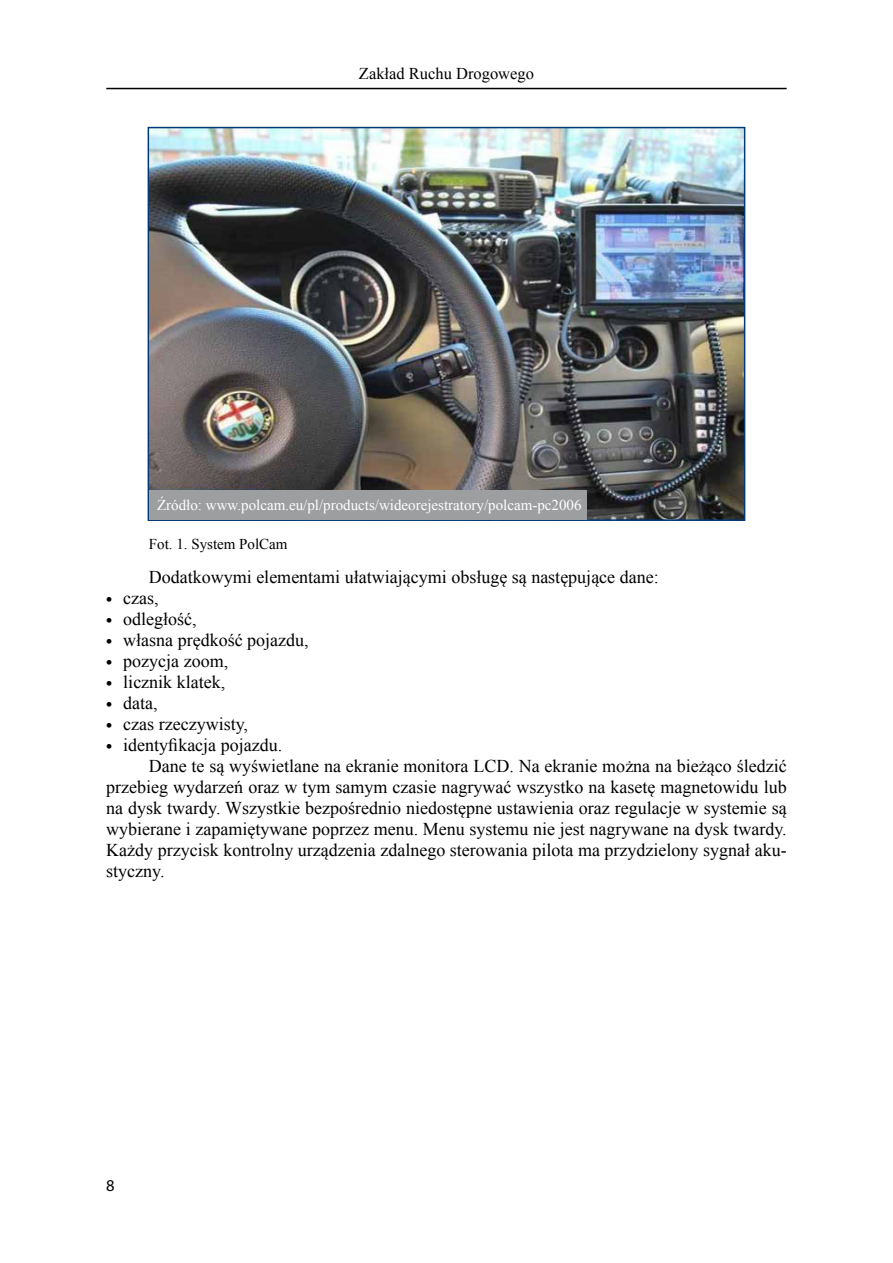
<style>
.page{position:relative;width:893px;height:1263px;background:#fff}
.page>*{position:absolute;margin:0;border:0;box-sizing:border-box;transform-origin:0 0}
.t1{font:18px "Times New Roman";color:#000}
.t2{font:16.5px "Times New Roman";color:#000}
.t3{font:16.5px "Myriad Pro";color:#000}
.t4{font:15px "Times New Roman";color:#fff}
.t5{font:15px "Times New Roman";color:#000}
.s1{font-family:"Myriad Pro";font-weight:700}
</style>
<div class="page">
<hr style="left:106px;top:88px;width:681px;height:1px;background:#000">
<img style="left:151px;top:130px;width:591px;height:388px">
<div style="left:148px;top:127px;width:597px;height:394px;border:2px solid #003a79"></div>
<div style="left:149px;top:490px;width:438px;height:29px;background:#9c9e9f"></div>
<p class="t2" style="left:359px;top:63px;width:177px">Zakład Ruchu Drogowego</p>
<p class="t4" style="left:157px;top:495px;width:426px">Źródło: www.polcam.eu/pl/products/wideorejestratory/polcam-pc2006</p>
<p class="t5" style="left:149px;top:534px;width:140px">Fot. 1. System PolCam</p>
<p class="t1" style="left:149px;top:565px;width:511px">Dodatkowymi elementami ułatwiającymi obsługę są następujące dane:</p>
<p class="t1" style="left:106px;top:586px;width:54px"><span class="s1">•</span> czas,</p>
<p class="t1" style="left:106px;top:607px;width:92px"><span class="s1">•</span> odległość,</p>
<p class="t1" style="left:106px;top:628px;width:204px"><span class="s1">•</span> własna prędkość pojazdu,</p>
<p class="t1" style="left:106px;top:649px;width:123px"><span class="s1">•</span> pozycja zoom,</p>
<p class="t1" style="left:106px;top:670px;width:120px"><span class="s1">•</span> licznik klatek,</p>
<p class="t1" style="left:106px;top:691px;width:53px"><span class="s1">•</span> data,</p>
<p class="t1" style="left:106px;top:712px;width:143px"><span class="s1">•</span> czas rzeczywisty,</p>
<p class="t1" style="left:106px;top:733px;width:177px"><span class="s1">•</span> identyfikacja pojazdu.</p>
<p class="t1" style="left:149px;top:754px;width:639px">Dane te są wyświetlane na ekranie monitora LCD. Na ekranie można na bieżąco śledzić</p>
<p class="t1" style="left:106px;top:775px;width:682px">przebieg wydarzeń oraz w tym samym czasie nagrywać wszystko na kasetę magnetowidu lub</p>
<p class="t1" style="left:106px;top:796px;width:682px">na dysk twardy. Wszystkie bezpośrednio niedostępne ustawienia oraz regulacje w systemie są</p>
<p class="t1" style="left:106px;top:817px;width:682px">wybierane i zapamiętywane poprzez menu. Menu systemu nie jest nagrywane na dysk twardy.</p>
<p class="t1" style="left:106px;top:838px;width:682px">Każdy przycisk kontrolny urządzenia zdalnego sterowania pilota ma przydzielony sygnał aku-</p>
<p class="t1" style="left:106px;top:859px;width:60px">styczny.</p>
<p class="t3" style="left:106px;top:1176px;width:10px">8</p>
</div>
